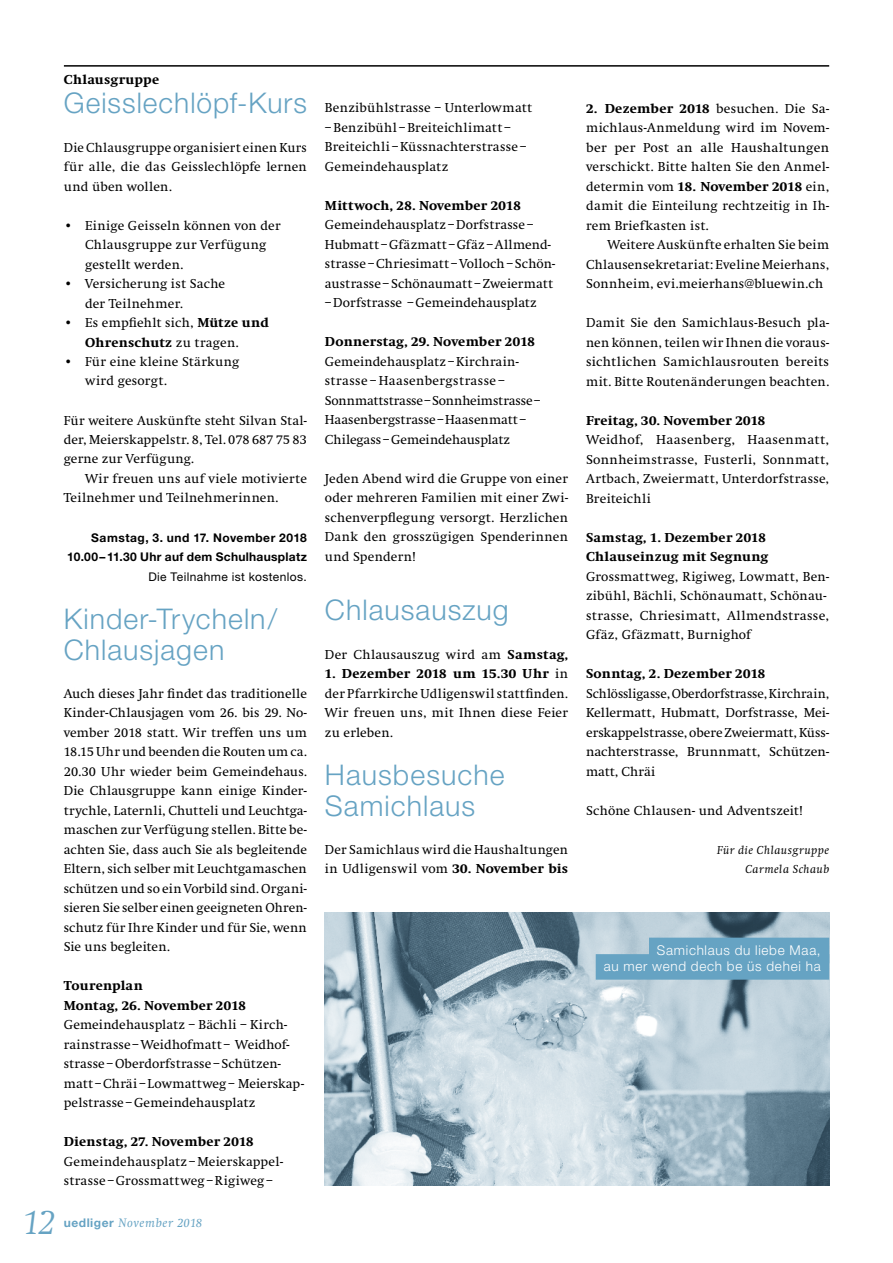
<style>
.page{position:relative;width:893px;height:1263px;background:#fff}
.page>*{position:absolute;margin:0;border:0;box-sizing:border-box;transform-origin:0 0}
.t1{font:italic 300 36px "Swift";color:#66a3c3}
.t2{font:300 28.5px/31.5px "Helvetica Neue";letter-spacing:.035em;color:#66a3c3}
.t3{font:13.5px/19.5px "Swift";letter-spacing:.015em;color:#000}
.t4{font:800 13.5px/19.5px "Swift";letter-spacing:.02em;color:#000}
.t5{font:300 13.5px/16.5px "Helvetica Neue";letter-spacing:.05em;color:#fff;text-align:right}
.t6{font:italic 12.75px "Swift";letter-spacing:.05em;color:#66a3c3}
.t7{font:700 12px/19.5px "Helvetica Neue";letter-spacing:.025em;color:#000;text-align:right}
.t8{font:italic 12px/19.5px "Swift";letter-spacing:.04em;color:#000;text-align:right}
.t9{font:12px "Helvetica Neue";letter-spacing:.035em;color:#000}
.s1{font-weight:800}
.s2{font-family:"Helvetica Neue";font-weight:700;font-style:normal;font-size:12px}
</style>
<div class="page">
<hr style="left:64px;top:65px;width:765px;height:2px;background:#000">
<img style="left:325px;top:912px;width:504px;height:273px">
<div style="left:649px;top:938px;width:180px;height:25px;background:#66a3c3"></div>
<div style="left:596px;top:954px;width:233px;height:26px;background:#66a3c3"></div>
<p class="t4" style="left:64px;top:70px;width:97px">Chlausgruppe</p>
<h2 class="t2" style="left:64px;top:86px;width:245px">Geisslechlöpf-Kurs</h2>
<p class="t3" style="left:64px;top:138px;width:245px;text-align:justify">Die Chlausgruppe organisiert einen Kurs für alle, die das Geisslechlöpfe lernen und üben wollen.</p>
<p class="t3" style="left:85px;top:216px;width:197px;text-indent:-21px">• Einige Geisseln können von der<br>Chlausgruppe zur Verfügung gestellt werden.</p>
<p class="t3" style="left:85px;top:274px;width:142px;text-indent:-21px">• Versicherung ist Sache der Teilnehmer.</p>
<p class="t3" style="left:85px;top:313px;width:185px;text-indent:-21px">• Es empfiehlt sich, <span class="s1">Mütze und<br>Ohrenschutz</span> zu tragen.</p>
<p class="t3" style="left:85px;top:352px;width:156px;text-indent:-21px">• Für eine kleine Stärkung wird gesorgt.</p>
<p class="t3" style="left:64px;top:411px;width:245px;text-align:justify">Für weitere Auskünfte steht Silvan Stal&shy;der, Meierskappelstr. 8, Tel. 078 687 75 83 gerne zur Verfügung.</p>
<p class="t3" style="left:64px;top:469px;width:245px;text-indent:21px">Wir freuen uns auf viele motivierte<br>Teilnehmer und Teilnehmerinnen.</p>
<p class="t7" style="left:67px;top:527px;width:241px">Samstag, 3. und 17. November 2018<br>10.00–11.30 Uhr auf dem Schulhausplatz</p>
<p class="t9" style="left:148px;top:569px;width:160px">Die Teilnahme ist kostenlos.</p>
<h2 class="t2" style="left:64px;top:602px;width:215px">Kinder-Trycheln/<br>Chlausjagen</h2>
<p class="t3" style="left:64px;top:684px;width:245px;text-align:justify">Auch dieses Jahr findet das traditionelle Kinder-Chlausjagen vom 26. bis 29. No&shy;vember 2018 statt. Wir treffen uns um 18.15 Uhr und beenden die Routen um ca.<br>20.30 Uhr wieder beim Gemeindehaus.<br>Die Chlausgruppe kann einige Kinder&shy;trychle, Laternli, Chutteli und Leuchtga&shy;maschen zur Verfügung stellen. Bitte be&shy;achten Sie, dass auch Sie als begleitende Eltern, sich selber mit Leuchtgamaschen schützen und so ein Vorbild sind. Organi&shy;sieren Sie selber einen geeigneten Ohren&shy;schutz für Ihre Kinder und für Sie, wenn Sie uns begleiten.</p>
<p class="t4" style="left:64px;top:976px;width:184px">Tourenplan<br>Montag, 26. November 2018</p>
<p class="t3" style="left:64px;top:1015px;width:242px">Gemeindehausplatz – Bächli – Kirch&shy;rainstrasse –Weidhofmatt– Weidhof&shy;strasse –Oberdorfstrasse –Schützen&shy;matt–Chräi–Lowmattweg– Meierskap&shy;pelstrasse –Gemeindehausplatz</p>
<p class="t4" style="left:64px;top:1132px;width:191px">Dienstag, 27. November 2018</p>
<p class="t3" style="left:64px;top:1152px;width:221px">Gemeindehausplatz –Meierskappel&shy;strasse –Grossmattweg –Rigiweg –</p>
<h1 class="t1" style="left:24px;top:1202px;width:33px">12</h1>
<p class="t6" style="left:64px;top:1216px;width:140px"><span class="s2">uedliger</span> November 2018</p>
<p class="t3" style="left:325px;top:99px;width:209px">Benzibühlstrasse – Unterlowmatt –Benzibühl –Breiteichlimatt –<br>Breiteichli –Küssnachterstrasse –<br>Gemeindehausplatz</p>
<p class="t4" style="left:325px;top:196px;width:197px">Mittwoch, 28. November 2018</p>
<p class="t3" style="left:325px;top:216px;width:232px">Gemeindehausplatz–Dorfstrasse – Hubmatt–Gfäzmatt–Gfäz–Allmend&shy;strasse–Chriesimatt–Volloch–Schön&shy;austrasse –Schönaumatt –Zweiermatt –Dorfstrasse –Gemeindehausplatz</p>
<p class="t4" style="left:325px;top:332px;width:211px">Donnerstag, 29. November 2018</p>
<p class="t3" style="left:325px;top:352px;width:217px">Gemeindehausplatz–Kirchrain&shy;strasse – Haasenbergstrasse – Sonnmattstrasse–Sonnheimstrasse– Haasenbergstrasse–Haasenmatt– Chilegass–Gemeindehausplatz</p>
<p class="t3" style="left:325px;top:469px;width:245px;text-align:justify">Jeden Abend wird die Gruppe von einer oder mehreren Familien mit einer Zwi&shy;schenverpflegung versorgt. Herzlichen Dank den grosszügigen Spenderinnen und Spendern!</p>
<h2 class="t2" style="left:325px;top:593px;width:185px">Chlausauszug</h2>
<p class="t3" style="left:325px;top:645px;width:245px">Der Chlausauszug wird am <span class="s1">Samstag,</span></p>
<p class="t3" style="left:325px;top:664px;width:245px;text-align:justify"><span class="s1">1. Dezember 2018 um 15.30 Uhr</span> in der Pfarrkirche Udligenswil stattfinden.<br>Wir freuen uns, mit Ihnen diese Feier zu erleben.</p>
<h2 class="t2" style="left:325px;top:758px;width:181px">Hausbesuche<br>Samichlaus</h2>
<p class="t3" style="left:325px;top:840px;width:245px">Der Samichlaus wird die Haushaltungen in Udligenswil vom <span class="s1">30. November bis</span></p>
<p class="t3" style="left:586px;top:99px;width:245px;text-align:justify"><span class="s1">2. Dezember 2018</span> besuchen. Die Sa&shy;michlaus-Anmeldung wird im Novem&shy;ber per Post an alle Haushaltungen verschickt. Bitte halten Sie den Anmel&shy;determin vom <span class="s1">18. November 2018</span> ein, damit die Einteilung rechtzeitig in Ih&shy;rem Briefkasten ist.</p>
<p class="t3" style="left:586px;top:235px;width:245px;text-align:justify;text-indent:21px">Weitere Auskünfte erhalten Sie beim Chlausensekretariat: Eveline Meierhans, Sonnheim, evi.meierhans@bluewin.ch</p>
<p class="t3" style="left:586px;top:313px;width:245px;text-align:justify">Damit Sie den Samichlaus-Besuch pla&shy;nen können, teilen wir Ihnen die voraus&shy;sichtlichen Samichlausrouten bereits mit. Bitte Routenänderungen beachten.</p>
<p class="t4" style="left:586px;top:410px;width:181px">Freitag, 30. November 2018</p>
<p class="t3" style="left:586px;top:430px;width:245px;text-align:justify">Weidhof, Haasenberg, Haasenmatt, Sonnheimstrasse, Fusterli, Sonnmatt, Artbach, Zweiermatt, Unterdorfstrasse, Breiteichli</p>
<p class="t4" style="left:586px;top:527px;width:184px">Samstag, 1. Dezember 2018<br>Chlauseinzug mit Segnung</p>
<p class="t3" style="left:586px;top:567px;width:245px">Grossmattweg, Rigiweg, Lowmatt, Ben&shy;zibühl, Bächli, Schönaumatt, Schönau&shy;strasse, Chriesimatt, Allmendstrasse, Gfäz, Gfäzmatt, Burnighof</p>
<p class="t4" style="left:586px;top:664px;width:181px">Sonntag, 2. Dezember 2018</p>
<p class="t3" style="left:586px;top:684px;width:245px;text-align:justify">Schlössligasse, Oberdorfstrasse, Kirchrain, Kellermatt, Hubmatt, Dorfstrasse, Mei&shy;erskappelstrasse, obere Zweiermatt, Küss&shy;nachterstrasse, Brunnmatt, Schützen&shy;matt, Chräi</p>
<p class="t3" style="left:586px;top:801px;width:218px">Schöne Chlausen- und Adventszeit!</p>
<p class="t8" style="left:717px;top:840px;width:114px">Für die Chlausgruppe<br>Carmela Schaub</p>
<p class="t5" style="left:604px;top:941px;width:218px">Samichlaus du liebe Maa,<br>au mer wend dech be üs dehei ha</p>
</div>
